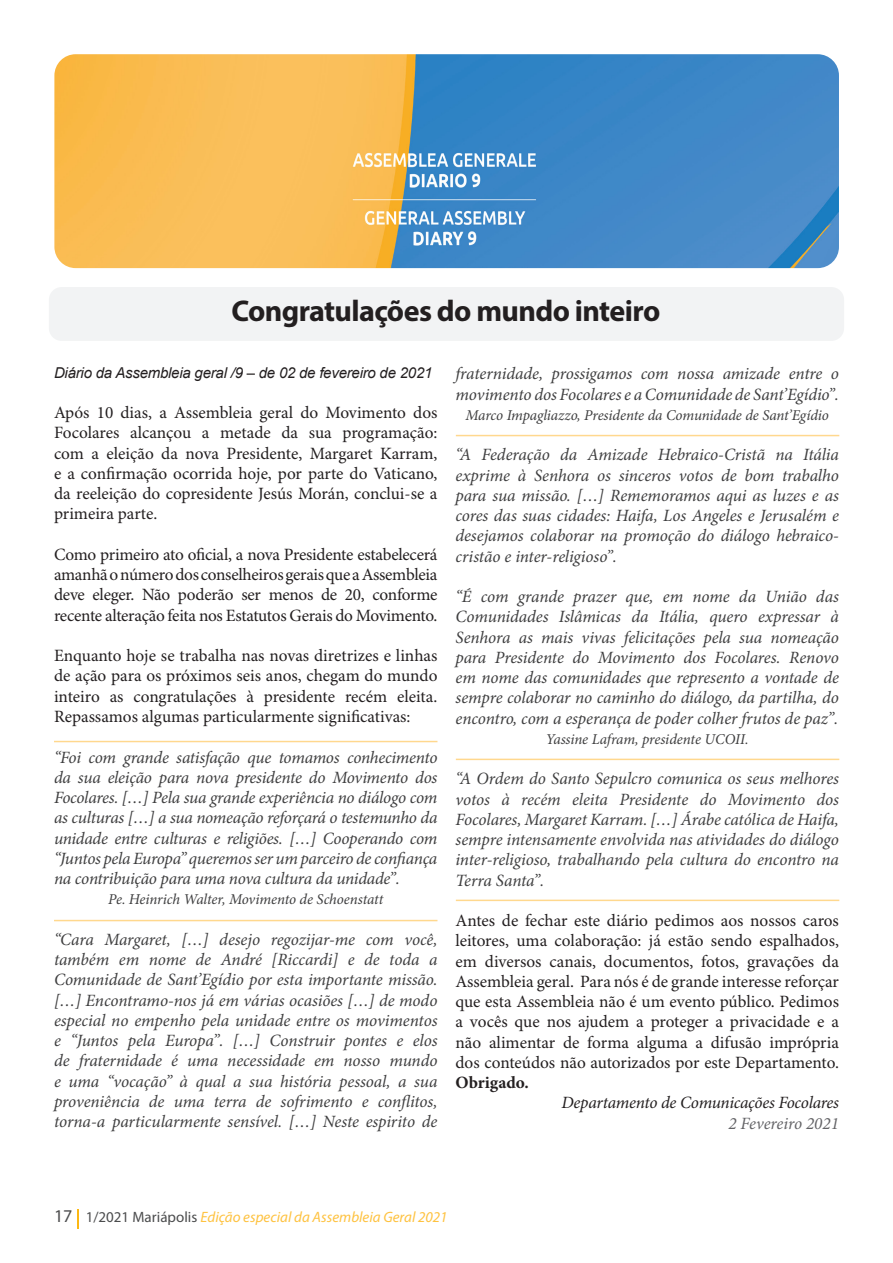
<style>
.page{position:relative;width:893px;height:1263px;background:#fff}
.page>*{position:absolute;margin:0;border:0;box-sizing:border-box;transform-origin:0 0}
.Titel_arial_20{font:700 30px "Myriad Pro";letter-spacing:-.02em;color:#231f20}
.t1{font:italic 17.25px/20.2px "Minion Pro";letter-spacing:-.01em;color:#3e3e3f;text-align:justify}
.t2{font:17.25px/20.2px "Minion Pro";letter-spacing:-.005em;color:#231f20;text-align:justify}
.t3{font:italic 17.25px "Minion Pro";letter-spacing:-.015em;color:#231f20}
.t4{font:italic 17.25px "Minion Pro";color:#636366}
.t5{font:italic 15px "Minion Pro";letter-spacing:-.01em;color:#3e3e3f}
.t6{font:italic 15px "Myriad Pro";color:#fec240}
.Intro{font:italic 15px "Arial";letter-spacing:-.015em;color:#231f20}
.s1{font-weight:700}
.s2{font-style:normal;font-size:18px;color:#4b4c4d}
.s3{font-style:normal;color:#4b4c4d}
</style>
<div class="page">
<svg style="left:77px;top:1209px;width:2px;height:19px"></svg>
<img style="left:54px;top:54px;width:785px;height:214px">
<div style="left:49px;top:287px;width:795px;height:54px;background:#f2f3f4;border-radius:13px"></div>
<hr style="left:54px;top:741px;width:383px;height:1px;background:#ffb11d">
<hr style="left:456px;top:435px;width:383px;height:1px;background:#ffb11d">
<hr style="left:456px;top:759px;width:383px;height:1px;background:#ffb11d">
<hr style="left:456px;top:900px;width:383px;height:1px;background:#ffb11d">
<hr style="left:54px;top:920px;width:383px;height:1px;background:#ffb11d">
<p class="Titel_arial_20" style="left:231px;top:292px;width:430px">Congratulações do mundo inteiro</p>
<p class="Intro" style="left:54px;top:363px;width:380px">Diário da Assembleia geral /9 – de 02 de fevereiro de 2021</p>
<p class="t2" style="left:54px;top:403px;width:385px">Após 10 dias, a Assembleia geral do Movimento dos Focolares alcançou a metade da sua programação: com a eleição da nova Presidente, Margaret Karram, e a confirmação ocorrida hoje, por parte do Vaticano, da reeleição do copresidente Jesús Morán, conclui-se a primeira parte.</p>
<p class="t2" style="left:54px;top:545px;width:385px">Como primeiro ato oficial, a nova Presidente estabelecerá amanhã o número dos conselheiros gerais que a Assembleia deve eleger. Não poderão ser menos de 20, conforme recente alteração feita nos Estatutos Gerais do Movimento.</p>
<p class="t2" style="left:54px;top:646px;width:385px">Enquanto hoje se trabalha nas novas diretrizes e linhas de ação para os próximos seis anos, chegam do mundo inteiro as congratulações à presidente recém eleita.<br>Repassamos algumas particularmente significativas:</p>
<p class="t1" style="left:54px;top:747px;width:385px">“Foi com grande satisfação que tomamos conhecimento da sua eleição para nova presidente do Movimento dos Focolares. […] Pela sua grande experiência no diálogo com as culturas […] a sua nomeação reforçará o testemunho da unidade entre culturas e religiões. […] Cooperando com “Juntos pela Europa” queremos ser um parceiro de confiança na contribuição para uma nova cultura da unidade”.</p>
<p class="t5" style="left:108px;top:889px;width:277px">Pe. Heinrich Walter, Movimento de Schoenstatt</p>
<p class="t1" style="left:54px;top:929px;width:385px">“Cara Margaret, […] desejo regozijar-me com você, também em nome de André [Riccardi] e de toda a Comunidade de Sant’Egídio por esta importante missão. […] Encontramo-nos já em várias ocasiões […] de modo especial no empenho pela unidade entre os movimentos e “Juntos pela Europa”. […] Construir pontes e elos de fraternidade é uma necessidade em nosso mundo e uma “vocação” à qual a sua história pessoal, a sua proveniência de uma terra de sofrimento e conflitos, torna-a particularmente sensível. […] Neste espirito de</p>
<p class="t1" style="left:455px;top:364px;width:385px">fraternidade, prossigamos com nossa amizade entre o movimento dos Focolares e a Comunidade de Sant’Egídio”.</p>
<p class="t5" style="left:466px;top:405px;width:365px">Marco Impagliazzo, Presidente da Comunidade de Sant’Egídio</p>
<p class="t1" style="left:455px;top:445px;width:385px">“A Federação da Amizade Hebraico-Cristã na Itália exprime à Senhora os sinceros votos de bom trabalho para sua missão. […] Rememoramos aqui as luzes e as cores das suas cidades: Haifa, Los Angeles e Jerusalém e desejamos colaborar na promoção do diálogo hebraico&shy;cristão e inter-religioso”.</p>
<p class="t1" style="left:455px;top:586px;width:385px">“É com grande prazer que, em nome da União das Comunidades Islâmicas da Itália, quero expressar à Senhora as mais vivas felicitações pela sua nomeação para Presidente do Movimento dos Focolares. Renovo em nome das comunidades que represento a vontade de sempre colaborar no caminho do diálogo, da partilha, do encontro, com a esperança de poder colher frutos de paz”.</p>
<p class="t5" style="left:546px;top:729px;width:204px">Yassine Lafram, presidente UCOII.</p>
<p class="t1" style="left:455px;top:769px;width:385px">“A Ordem do Santo Sepulcro comunica os seus melhores votos à recém eleita Presidente do Movimento dos Focolares, Margaret Karram. […] Árabe católica de Haifa, sempre intensamente envolvida nas atividades do diálogo inter-religioso, trabalhando pela cultura do encontro na Terra Santa”.</p>
<p class="t2" style="left:455px;top:911px;width:385px">Antes de fechar este diário pedimos aos nossos caros leitores, uma colaboração: já estão sendo espalhados, em diversos canais, documentos, fotos, gravações da Assembleia geral. Para nós é de grande interesse reforçar que esta Assembleia não é um evento público. Pedimos a vocês que nos ajudem a proteger a privacidade e a não alimentar de forma alguma a difusão imprópria dos conteúdos não autorizados por este Departamento.<br><span class="s1">Obrigado.</span></p>
<p class="t3" style="left:561px;top:1091px;width:279px">Departamento de Comunicações Focolares</p>
<p class="t4" style="left:728px;top:1111px;width:112px">2 Fevereiro 2021</p>
<p class="t6" style="left:54px;top:1208px;width:395px"><span class="s2">17</span> <span class="s3">1/2021 Mariápolis</span> Edição especial da Assembleia Geral 2021</p>
</div>
